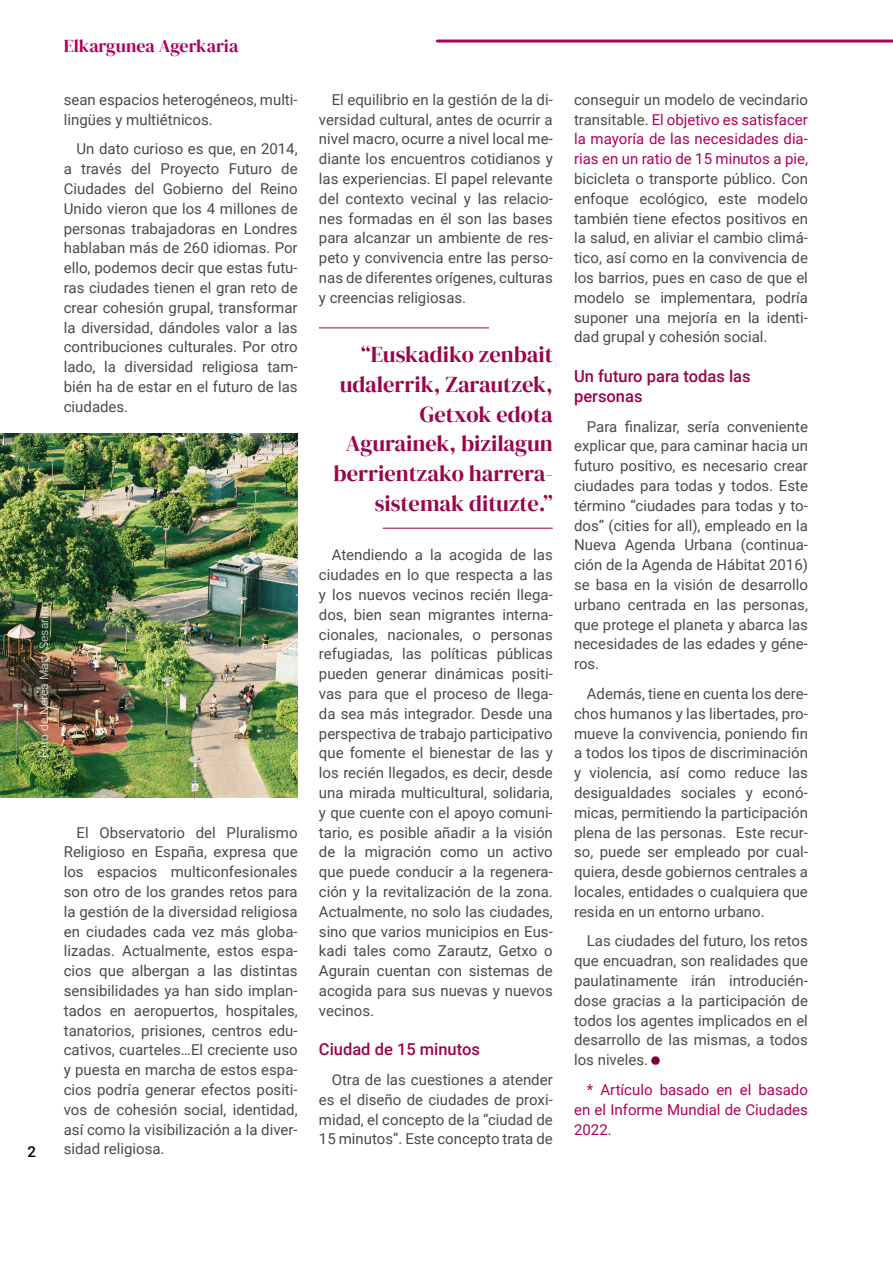
<style>
.page{position:relative;width:893px;height:1263px;background:#fff}
.page>*{position:absolute;margin:0;border:0;box-sizing:border-box;transform-origin:0 0}
.t1{font:22.5px/29.7px "DM Serif Display";color:#9a054a;text-align:right}
.t2{font:18px "DM Serif Display";color:#b10058}
.t3{font:500 16.5px/19.8px "Roboto";color:#9a054a}
.t4{font:15px/19.8px "Roboto";color:#4a4a49;text-align:justify}
.t5{font:15px/19.8px "Roboto";color:#b10058;text-align:justify}
.t6{font:500 15px "Roboto";color:#000}
.t7{font:12px "Roboto";color:#fff}
.s1{color:#4a4a49}
</style>
<div class="page">
<hr style="left:892px;top:0;width:1px;height:1263px;background:#f6f6f6">
<hr style="left:319px;top:327px;width:170px;height:1px;background:#9a054a">
<hr style="left:383px;top:528px;width:170px;height:1px;background:#9a054a">
<img style="left:0;top:434px;width:298px;height:364px">
<hr style="left:437px;top:40px;width:456px;height:3px;background:#b10058">
<p class="t2" style="left:64px;top:35px;width:176px">Elkargunea Agerkaria</p>
<p class="t4" style="left:64px;top:89px;width:235px">sean espacios heterogéneos, multi&shy;lingües y multiétnicos.</p>
<p class="t4" style="left:64px;top:139px;width:235px;text-indent:13px">Un dato curioso es que, en 2014, a través del Proyecto Futuro de Ciudades del Gobierno del Reino Unido vieron que los 4 millones de personas trabajadoras en Londres hablaban más de 260 idiomas. Por ello, podemos decir que estas futu&shy;ras ciudades tienen el gran reto de crear cohesión grupal, transformar la diversidad, dándoles valor a las contribuciones culturales. Por otro lado, la diversidad religiosa tam&shy;bién ha de estar en el futuro de las ciudades.</p>
<p class="t7" style="left:35px;top:758px;width:157px;rotate:-90deg">Foto de Nerea Martí Sesarino</p>
<p class="t6" style="left:28px;top:1141px;width:10px">2</p>
<p class="t4" style="left:64px;top:822px;width:235px;text-indent:13px">El Observatorio del Pluralismo Religioso en España, expresa que los espacios multiconfesionales son otro de los grandes retos para la gestión de la diversidad religiosa en ciudades cada vez más globa&shy;lizadas. Actualmente, estos espa&shy;cios que albergan a las distintas sensibilidades ya han sido implan&shy;tados en aeropuertos, hospitales, tanatorios, prisiones, centros edu&shy;cativos, cuarteles…El creciente uso y puesta en marcha de estos espa&shy;cios podría generar efectos positi&shy;vos de cohesión social, identidad, así como la visibilización a la diver&shy;sidad religiosa.</p>
<p class="t4" style="left:319px;top:89px;width:235px;text-indent:13px">El equilibrio en la gestión de la di&shy;versidad cultural, antes de ocurrir a nivel macro, ocurre a nivel local me&shy;diante los encuentros cotidianos y las experiencias. El papel relevante del contexto vecinal y las relacio&shy;nes formadas en él son las bases para alcanzar un ambiente de res&shy;peto y convivencia entre las perso&shy;nas de diferentes orígenes, culturas y creencias religiosas.</p>
<h1 class="t1" style="left:334px;top:340px;width:221px">“Euskadiko zenbait udalerrik, Zarautzek,<br>Getxok edota<br>Agurainek, bizilagun berrientzako harrera&shy;sistemak dituzte.”</h1>
<p class="t4" style="left:319px;top:544px;width:235px;text-indent:13px">Atendiendo a la acogida de las ciudades en lo que respecta a las y los nuevos vecinos recién llega&shy;dos, bien sean migrantes interna&shy;cionales, nacionales, o personas refugiadas, las políticas públicas pueden generar dinámicas positi&shy;vas para que el proceso de llega&shy;da sea más integrador. Desde una perspectiva de trabajo participativo que fomente el bienestar de las y los recién llegados, es decir, desde una mirada multicultural, solidaria, y que cuente con el apoyo comuni&shy;tario, es posible añadir a la visión de la migración como un activo que puede conducir a la regenera&shy;ción y la revitalización de la zona.<br>Actualmente, no solo las ciudades, sino que varios municipios en Eus&shy;kadi tales como Zarautz, Getxo o Agurain cuentan con sistemas de acogida para sus nuevas y nuevos vecinos.</p>
<p class="t3" style="left:319px;top:1039px;width:163px">Ciudad de 15 minutos</p>
<p class="t4" style="left:319px;top:1069px;width:235px;text-indent:13px">Otra de las cuestiones a atender es el diseño de ciudades de proxi&shy;midad, el concepto de la “ciudad de 15 minutos”. Este concepto trata de</p>
<p class="t5" style="left:574px;top:89px;width:235px"><span class="s1">conseguir un modelo de vecindario transitable.</span> El objetivo es satisfacer la mayoría de las necesidades dia&shy;rias en un ratio de 15 minutos a pie,</p>
<p class="t4" style="left:574px;top:168px;width:235px">bicicleta o transporte público. Con enfoque ecológico, este modelo también tiene efectos positivos en la salud, en aliviar el cambio climá&shy;tico, así como en la convivencia de los barrios, pues en caso de que el modelo se implementara, podría suponer una mejoría en la identi&shy;dad grupal y cohesión social.</p>
<p class="t3" style="left:574px;top:366px;width:178px">Un futuro para todas las personas</p>
<p class="t4" style="left:574px;top:416px;width:235px;text-indent:13px">Para finalizar, sería conveniente explicar que, para caminar hacia un futuro positivo, es necesario crear ciudades para todas y todos. Este término “ciudades para todas y to&shy;dos” (cities for all), empleado en la Nueva Agenda Urbana (continua&shy;ción de la Agenda de Hábitat 2016) se basa en la visión de desarrollo urbano centrada en las personas, que protege el planeta y abarca las necesidades de las edades y géne&shy;ros.</p>
<p class="t4" style="left:574px;top:683px;width:235px;text-indent:13px">Además, tiene en cuenta los dere&shy;chos humanos y las libertades, pro&shy;mueve la convivencia, poniendo fin a todos los tipos de discriminación y violencia, así como reduce las desigualdades sociales y econó&shy;micas, permitiendo la participación plena de las personas. Este recur&shy;so, puede ser empleado por cual&shy;quiera, desde gobiernos centrales a locales, entidades o cualquiera que resida en un entorno urbano.</p>
<p class="t4" style="left:574px;top:931px;width:235px;text-indent:13px">Las ciudades del futuro, los retos que encuadran, son realidades que paulatinamente irán introducién&shy;dose gracias a la participación de todos los agentes implicados en el desarrollo de las mismas, a todos los niveles.</p>
<p class="t5" style="left:574px;top:1079px;width:235px;text-indent:13px">* Artículo basado en el basado en el Informe Mundial de Ciudades 2022.</p>
</div>
